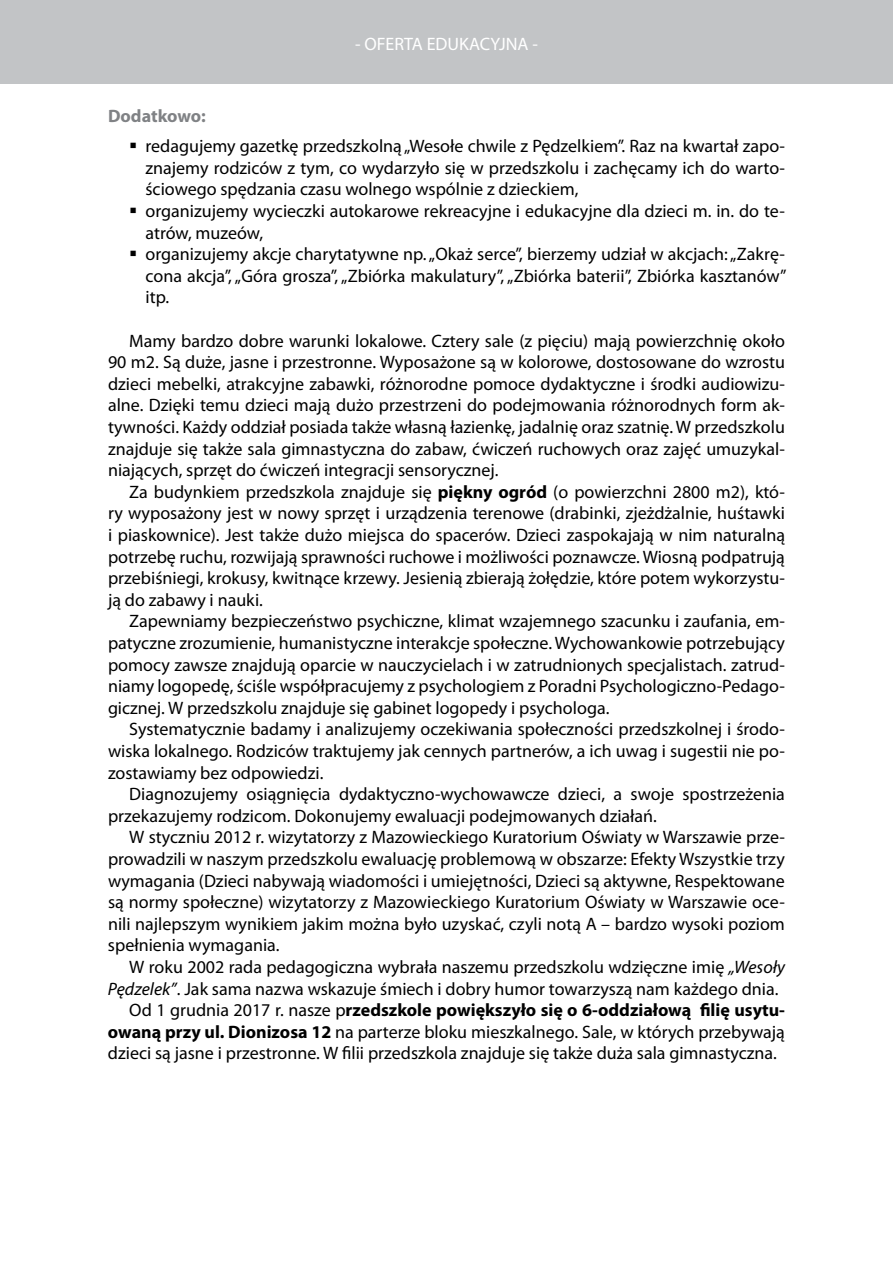
<style>
.page{position:relative;width:893px;height:1263px;background:#fff}
.page>*{position:absolute;margin:0;border:0;box-sizing:border-box;transform-origin:0 0}
.t1{font:18px/21.6px "Myriad Pro";color:#000;text-align:justify}
.t2{font:700 18px "Myriad Pro";color:#000}
.t3{font:18px "Myriad Pro";color:#fff}
.t4{font:700 18px "Myriad Pro";letter-spacing:-.005em;color:#808285}
.s1{font-weight:700}
.s2{font-style:italic}
.s3{font-weight:400}
</style>
<div class="page">
<div style="left:0;top:0;width:892px;height:83px;background:#c2c4c6"></div>
<p class="t3" style="left:355px;top:33px;width:184px">- OFERTA EDUKACYJNA -</p>
<p class="t4" style="left:108px;top:104px;width:99px">Dodatkowo:</p>
<p class="t1" style="left:145px;top:135px;width:643px;text-align:left">redagujemy gazetkę przedszkolną „Wesołe chwile z Pędzelkiem”. Raz na kwartał zapo&shy;znajemy rodziców z tym, co wydarzyło się w przedszkolu i zachęcamy ich do warto&shy;ściowego spędzania czasu wolnego wspólnie z dzieckiem,<br>organizujemy wycieczki autokarowe rekreacyjne i edukacyjne dla dzieci m. in. do te&shy;atrów, muzeów,<br>organizujemy akcje charytatywne np. „Okaż serce”, bierzemy udział w akcjach: „Zakrę&shy;cona akcja”, „Góra grosza”, „Zbiórka makulatury”, „Zbiórka baterii”, Zbiórka kasztanów” itp.</p>
<p class="t1" style="left:108px;top:329px;width:678px;text-indent:21px">Mamy bardzo dobre warunki lokalowe. Cztery sale (z pięciu) mają powierzchnię około 90 m2. Są duże, jasne i przestronne. Wyposażone są w kolorowe, dostosowane do wzrostu dzieci mebelki, atrakcyjne zabawki, różnorodne pomoce dydaktyczne i środki audiowizu&shy;alne. Dzięki temu dzieci mają dużo przestrzeni do podejmowania różnorodnych form ak&shy;tywności. Każdy oddział posiada także własną łazienkę, jadalnię oraz szatnię. W przedszkolu znajduje się także sala gimnastyczna do zabaw, ćwiczeń ruchowych oraz zajęć umuzykal&shy;niających, sprzęt do ćwiczeń integracji sensorycznej.</p>
<p class="t1" style="left:108px;top:481px;width:678px;text-indent:21px">Za budynkiem przedszkola znajduje się <span class="s1">piękny ogród</span> (o powierzchni 2800 m2), któ&shy;ry wyposażony jest w nowy sprzęt i urządzenia terenowe (drabinki, zjeżdżalnie, huśtawki i piaskownice). Jest także dużo miejsca do spacerów. Dzieci zaspokajają w nim naturalną potrzebę ruchu, rozwijają sprawności ruchowe i możliwości poznawcze. Wiosną podpatrują przebiśniegi, krokusy, kwitnące krzewy. Jesienią zbierają żołędzie, które potem wykorzystu&shy;ją do zabawy i nauki.</p>
<p class="t1" style="left:108px;top:610px;width:678px;text-indent:21px">Zapewniamy bezpieczeństwo psychiczne, klimat wzajemnego szacunku i zaufania, em&shy;patyczne zrozumienie, humanistyczne interakcje społeczne. Wychowankowie potrzebujący pomocy zawsze znajdują oparcie w nauczycielach i w zatrudnionych specjalistach. zatrud&shy;niamy logopedę, ściśle współpracujemy z psychologiem z Poradni Psychologiczno-Pedago&shy;gicznej. W przedszkolu znajduje się gabinet logopedy i psychologa.</p>
<p class="t1" style="left:108px;top:718px;width:678px;text-indent:21px">Systematycznie badamy i analizujemy oczekiwania społeczności przedszkolnej i środo&shy;wiska lokalnego. Rodziców traktujemy jak cennych partnerów, a ich uwag i sugestii nie po&shy;zostawiamy bez odpowiedzi.</p>
<p class="t1" style="left:108px;top:783px;width:678px;text-indent:21px">Diagnozujemy osiągnięcia dydaktyczno-wychowawcze dzieci, a swoje spostrzeżenia przekazujemy rodzicom. Dokonujemy ewaluacji podejmowanych działań.</p>
<p class="t1" style="left:108px;top:826px;width:678px;text-indent:21px">W styczniu 2012 r. wizytatorzy z Mazowieckiego Kuratorium Oświaty w Warszawie prze&shy;prowadzili w naszym przedszkolu ewaluację problemową w obszarze: Efekty Wszystkie trzy wymagania (Dzieci nabywają wiadomości i umiejętności, Dzieci są aktywne, Respektowane są normy społeczne) wizytatorzy z Mazowieckiego Kuratorium Oświaty w Warszawie oce&shy;nili najlepszym wynikiem jakim można było uzyskać, czyli notą A – bardzo wysoki poziom spełnienia wymagania.</p>
<p class="t1" style="left:129px;top:956px;width:657px">W roku 2002 rada pedagogiczna wybrała naszemu przedszkolu wdzięczne imię <span class="s2">„Wesoły</span></p>
<p class="t1" style="left:108px;top:977px;width:672px"><span class="s2">Pędzelek”</span>. Jak sama nazwa wskazuje śmiech i dobry humor towarzyszą nam każdego dnia.</p>
<p class="t2" style="left:129px;top:998px;width:657px"><span class="s3">Od 1 grudnia 2017 r. nasze p</span>rzedszkole powiększyło się o 6-oddziałową filię usytu-</p>
<p class="t1" style="left:108px;top:1021px;width:678px"><span class="s1">owaną przy ul. Dionizosa 12</span> na parterze bloku mieszkalnego. Sale, w których przebywają</p>
<p class="t1" style="left:108px;top:1042px;width:670px">dzieci są jasne i przestronne. W filii przedszkola znajduje się także duża sala gimnastyczna.</p>
</div>
